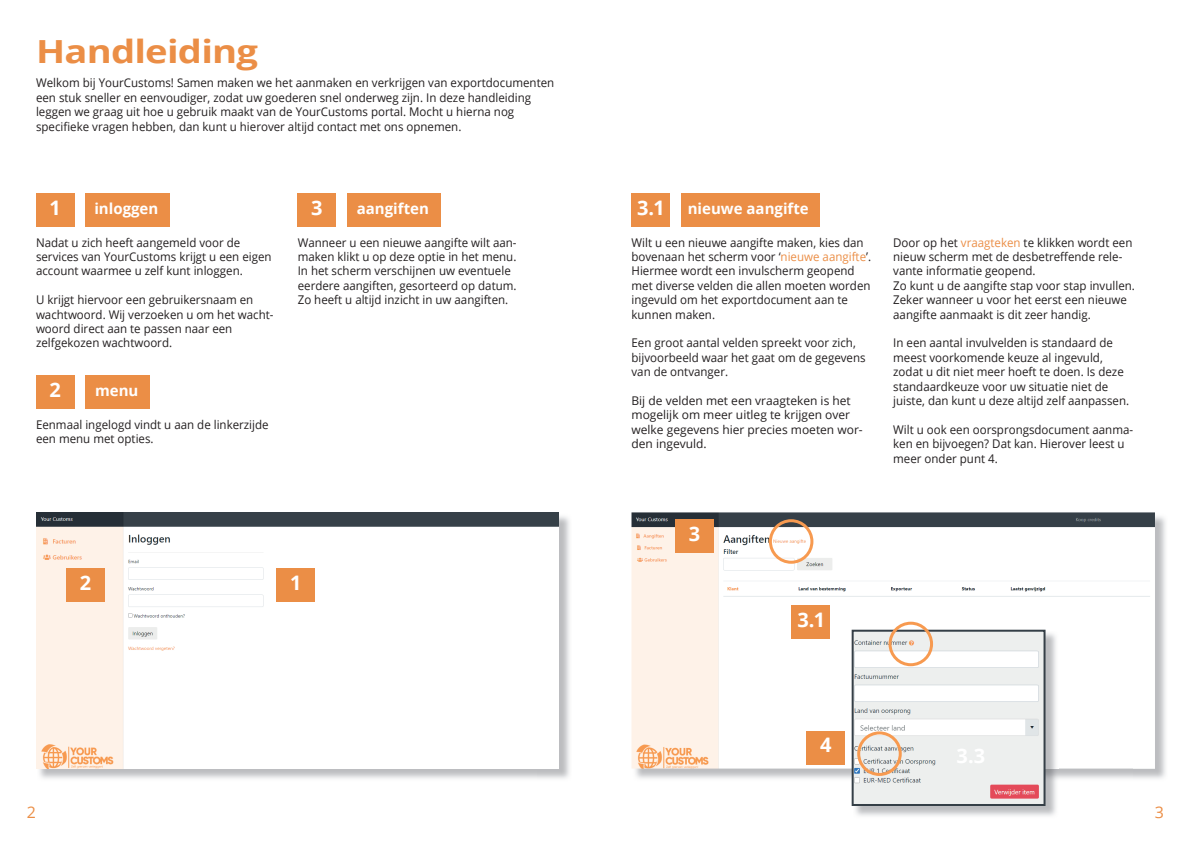
<style>
.page{position:relative;width:1191px;height:842px;background:#fff}
.page>*{position:absolute;margin:0;border:0;box-sizing:border-box;transform-origin:0 0}
.t1{font:700 31.9px "Open Sans";letter-spacing:-.02em;color:#eb8e46;scale:1.2 1}
.t2{font:700 20px "Open Sans";color:#fff}
.t3{font:16px "Open Sans";color:#eb8e46}
.t4{font:700 15px "Open Sans";color:#fff}
.t5{font:12px/14.4px "Open Sans";color:#231f20;scale:.96 1}
.t6{font:12px/14.4px "Open Sans";color:#231f20}
.s1{font-size:20px}
.s2{color:#eb8e46}
</style>
<div class="page">
<div style="left:85px;top:193px;width:85px;height:34px;background:#eb8e46"></div>
<div style="left:36px;top:193px;width:38px;height:34px;background:#eb8e46"></div>
<div style="left:347px;top:193px;width:94px;height:34px;background:#eb8e46"></div>
<div style="left:298px;top:193px;width:38px;height:34px;background:#eb8e46"></div>
<div style="left:85px;top:376px;width:65px;height:33px;background:#eb8e46"></div>
<div style="left:36px;top:376px;width:38px;height:33px;background:#eb8e46"></div>
<div style="left:681px;top:193px;width:138px;height:34px;background:#eb8e46"></div>
<div style="left:631px;top:193px;width:38px;height:34px;background:#eb8e46"></div>
<img style="left:37px;top:516px;width:533px;height:263px">
<img style="left:36px;top:512px;width:523px;height:256px">
<div style="left:277px;top:568px;width:38px;height:34px;background:#eb8e46"></div>
<img style="left:37px;top:531px;width:74px;height:37px">
<div style="left:66px;top:568px;width:38px;height:34px;background:#eb8e46"></div>
<img style="left:1132px;top:516px;width:34px;height:263px">
<img style="left:633px;top:768px;width:218px;height:11px">
<img style="left:631px;top:512px;width:524px;height:256px">
<div style="left:769px;top:519px;width:44px;height:45px;border:3px solid #f79a50;border-radius:50%"></div>
<div style="left:675px;top:519px;width:38px;height:34px;background:#eb8e46"></div>
<div style="left:792px;top:605px;width:38px;height:33px;background:#eb8e46"></div>
<img style="left:855px;top:631px;width:203px;height:185px">
<img style="left:854px;top:633px;width:188px;height:170px">
<div style="left:851px;top:630px;width:194px;height:176px;border:2px solid #353f47"></div>
<div style="left:888px;top:622px;width:45px;height:44px;border:3px solid #f79a50;border-radius:50%"></div>
<div style="left:857px;top:731px;width:44px;height:45px;border:3px solid #f79a50;border-radius:50%"></div>
<div style="left:806px;top:731px;width:39px;height:33px;background:#eb8e46"></div>
<h1 class="t1" style="left:36px;top:29px;width:187px">Handleiding</h1>
<p class="t5" style="left:36px;top:76px;width:541px">Welkom bij YourCustoms! Samen maken we het aanmaken en verkrijgen van exportdocumenten een stuk sneller en eenvoudiger, zodat uw goederen snel onderweg zijn. In deze handleiding leggen we graag uit hoe u gebruik maakt van de YourCustoms portal. Mocht u hierna nog specifieke vragen hebben, dan kunt u hierover altijd contact met ons opnemen.</p>
<h2 class="t2" style="left:50px;top:193px;width:11px">1</h2>
<p class="t4" style="left:94px;top:198px;width:65px">inloggen</p>
<h2 class="t2" style="left:311px;top:193px;width:13px">3</h2>
<p class="t4" style="left:357px;top:198px;width:74px">aangiften</p>
<p class="t5" style="left:36px;top:235px;width:247px">Nadat u zich heeft aangemeld voor de services van YourCustoms krijgt u een eigen account waarmee u zelf kunt inloggen.</p>
<p class="t5" style="left:36px;top:292px;width:249px">U krijgt hiervoor een gebruikersnaam en wachtwoord. Wij verzoeken u om het wacht&shy;woord direct aan te passen naar een zelfgekozen wachtwoord.</p>
<h2 class="t2" style="left:49px;top:376px;width:13px">2</h2>
<p class="t4" style="left:95px;top:380px;width:45px">menu</p>
<p class="t5" style="left:36px;top:417px;width:244px">Eenmaal ingelogd vindt u aan de linkerzijde een menu met opties.</p>
<p class="t5" style="left:298px;top:235px;width:229px">Wanneer u een nieuwe aangifte wilt aan&shy;maken klikt u op deze optie in het menu.<br>In het scherm verschijnen uw eventuele eerdere aangiften, gesorteerd op datum.<br>Zo heeft u altijd inzicht in uw aangiften.</p>
<h2 class="t2" style="left:80px;top:568px;width:13px">2</h2>
<h2 class="t2" style="left:291px;top:568px;width:11px">1</h2>
<p class="t4" style="left:637px;top:198px;width:173px"><span class="s1">3.1</span> nieuwe aangifte</p>
<p class="t5" style="left:631px;top:235px;width:251px">Wilt u een nieuwe aangifte maken, kies dan bovenaan het scherm voor ‘<span class="s2">nieuwe aangifte</span>’.<br>Hiermee wordt een invulscherm geopend met diverse velden die allen moeten worden ingevuld om het exportdocument aan te kunnen maken.</p>
<p class="t5" style="left:631px;top:336px;width:245px">Een groot aantal velden spreekt voor zich, bijvoorbeeld waar het gaat om de gegevens van de ontvanger.</p>
<p class="t6" style="left:631px;top:393px;width:233px">Bij de velden met een vraagteken is het mogelijk om meer uitleg te krijgen over welke gegevens hier precies moeten wor&shy;den ingevuld.</p>
<p class="t5" style="left:893px;top:235px;width:253px">Door op het <span class="s2">vraagteken</span> te klikken wordt een nieuw scherm met de desbetreffende rele&shy;vante informatie geopend.<br>Zo kunt u de aangifte stap voor stap invullen.<br>Zeker wanneer u voor het eerst een nieuwe aangifte aanmaakt is dit zeer handig.</p>
<p class="t5" style="left:893px;top:336px;width:247px">In een aantal invulvelden is standaard de meest voorkomende keuze al ingevuld, zodat u dit niet meer hoeft te doen. Is deze standaardkeuze voor uw situatie niet de juiste, dan kunt u deze altijd zelf aanpassen.</p>
<p class="t5" style="left:893px;top:422px;width:251px">Wilt u ook een oorsprongsdocument aanma&shy;ken en bijvoegen? Dat kan. Hierover leest u meer onder punt 4.</p>
<h2 class="t2" style="left:689px;top:519px;width:13px">3</h2>
<h2 class="t2" style="left:797px;top:605px;width:28px">3.1</h2>
<h2 class="t2" style="left:820px;top:731px;width:13px">4</h2>
<h3 class="t3" style="left:27px;top:801px;width:11px">2</h3>
<h3 class="t3" style="left:1155px;top:801px;width:11px">3</h3>
</div>
